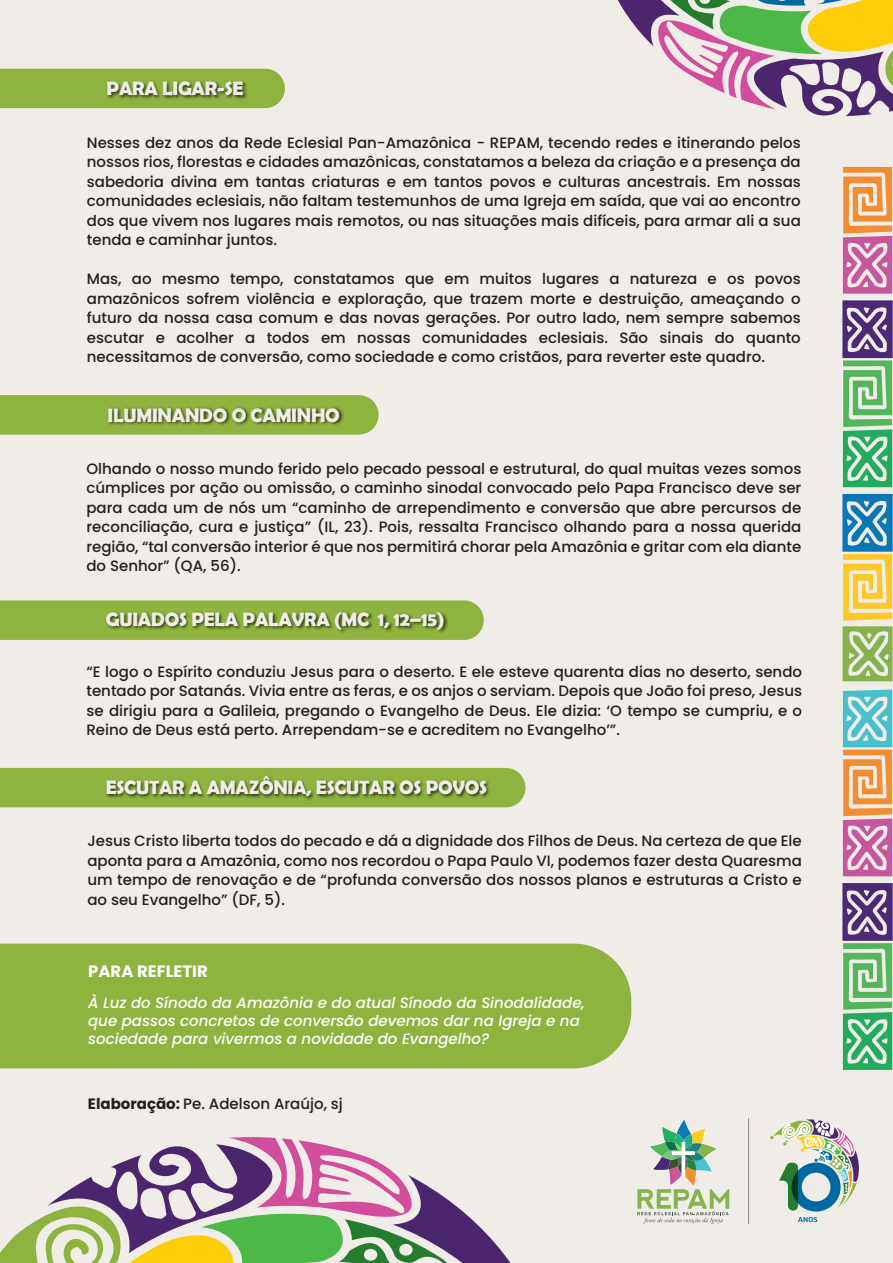
<style>
.page{position:relative;width:893px;height:1263px;background:#f0ece7}
.page>*{position:absolute;margin:0;border:0;box-sizing:border-box;transform-origin:0 0}
.t1{font:700 19.5px "Berlin Sans FB Demi";letter-spacing:-.015em;color:#f0ece7}
.t2{font:700 16.5px "Poppins";color:#fff}
.t3{font:500 15px/19.5px "Poppins";color:#231f20;text-align:justify}
.t4{font:italic 500 15px/18px "Poppins";color:#fff}
.s1{font-weight:700}
</style>
<div class="page">
<svg style="left:618px;top:0;width:275px;height:117px"></svg>
<svg style="left:0;top:1137px;width:511px;height:126px"></svg>
<div style="left:0;top:944px;width:631px;height:124px;background:#8eb33e"></div>
<hr style="left:748px;top:1118px;width:1px;height:106px;background:#919396">
<svg style="left:770px;top:1119px;width:89px;height:92px"></svg>
<svg style="left:798px;top:1217px;width:19px;height:5px"></svg>
<svg style="left:637px;top:1119px;width:92px;height:105px"></svg>
<div style="left:0;top:69px;width:285px;height:39px;background:#8eb33e"></div>
<img style="left:99px;top:75px;width:155px;height:30px">
<svg style="left:843px;top:167px;width:49px;height:127px"></svg>
<svg style="left:842px;top:300px;width:51px;height:187px"></svg>
<svg style="left:842px;top:883px;width:51px;height:187px"></svg>
<svg style="left:843px;top:689px;width:49px;height:187px"></svg>
<svg style="left:842px;top:494px;width:51px;height:187px"></svg>
<svg style="left:0;top:600px;width:484px;height:40px"></svg>
<img style="left:88px;top:606px;width:377px;height:34px">
<div style="left:0;top:768px;width:525px;height:39px;background:#8eb33e"></div>
<img style="left:91px;top:773px;width:415px;height:34px">
<svg style="left:0;top:395px;width:379px;height:40px"></svg>
<img style="left:93px;top:402px;width:264px;height:33px">
<h1 class="t1" style="left:107px;top:77px;width:139px">PARA LIGAR-SE</h1>
<p class="t3" style="left:87px;top:133px;width:715px">Nesses dez anos da Rede Eclesial Pan-Amazônica - REPAM, tecendo redes e itinerando pelos nossos rios, florestas e cidades amazônicas, constatamos a beleza da criação e a presença da sabedoria divina em tantas criaturas e em tantos povos e culturas ancestrais. Em nossas comunidades eclesiais, não faltam testemunhos de uma Igreja em saída, que vai ao encontro dos que vivem nos lugares mais remotos, ou nas situações mais difíceis, para armar ali a sua tenda e caminhar juntos.</p>
<p class="t3" style="left:87px;top:269px;width:715px">Mas, ao mesmo tempo, constatamos que em muitos lugares a natureza e os povos amazônicos sofrem violência e exploração, que trazem morte e destruição, ameaçando o futuro da nossa casa comum e das novas gerações. Por outro lado, nem sempre sabemos escutar e acolher a todos em nossas comunidades eclesiais. São sinais do quanto necessitamos de conversão, como sociedade e como cristãos, para reverter este quadro.</p>
<h1 class="t1" style="left:108px;top:403px;width:234px">ILUMINANDO O CAMINHO</h1>
<p class="t3" style="left:86px;top:459px;width:716px">Olhando o nosso mundo ferido pelo pecado pessoal e estrutural, do qual muitas vezes somos cúmplices por ação ou omissão, o caminho sinodal convocado pelo Papa Francisco deve ser para cada um de nós um “caminho de arrependimento e conversão que abre percursos de reconciliação, cura e justiça” (IL, 23). Pois, ressalta Francisco olhando para a nossa querida região, “tal conversão interior é que nos permitirá chorar pela Amazônia e gritar com ela diante do Senhor” (QA, 56).</p>
<h1 class="t1" style="left:106px;top:608px;width:340px">GUIADOS PELA PALAVRA (MC 1, 12–15)</h1>
<p class="t3" style="left:86px;top:662px;width:717px">“E logo o Espírito conduziu Jesus para o deserto. E ele esteve quarenta dias no deserto, sendo tentado por Satanás. Vivia entre as feras, e os anjos o serviam. Depois que João foi preso, Jesus se dirigiu para a Galileia, pregando o Evangelho de Deus. Ele dizia: ‘O tempo se cumpriu, e o Reino de Deus está perto. Arrependam-se e acreditem no Evangelho’”.</p>
<h1 class="t1" style="left:106px;top:776px;width:383px">ESCUTAR A AMAZÔNIA, ESCUTAR OS POVOS</h1>
<p class="t3" style="left:87px;top:831px;width:716px">Jesus Cristo liberta todos do pecado e dá a dignidade dos Filhos de Deus. Na certeza de que Ele aponta para a Amazônia, como nos recordou o Papa Paulo VI, podemos fazer desta Quaresma um tempo de renovação e de “profunda conversão dos nossos planos e estruturas a Cristo e ao seu Evangelho” (DF, 5).</p>
<p class="t2" style="left:88px;top:961px;width:121px">PARA REFLETIR</p>
<p class="t4" style="left:88px;top:994px;width:498px">À Luz do Sínodo da Amazônia e do atual Sínodo da Sinodalidade, que passos concretos de conversão devemos dar na Igreja e na sociedade para vivermos a novidade do Evangelho?</p>
<p class="t3" style="left:88px;top:1094px;width:256px"><span class="s1">Elaboração:</span> Pe. Adelson Araújo, sj</p>
</div>
